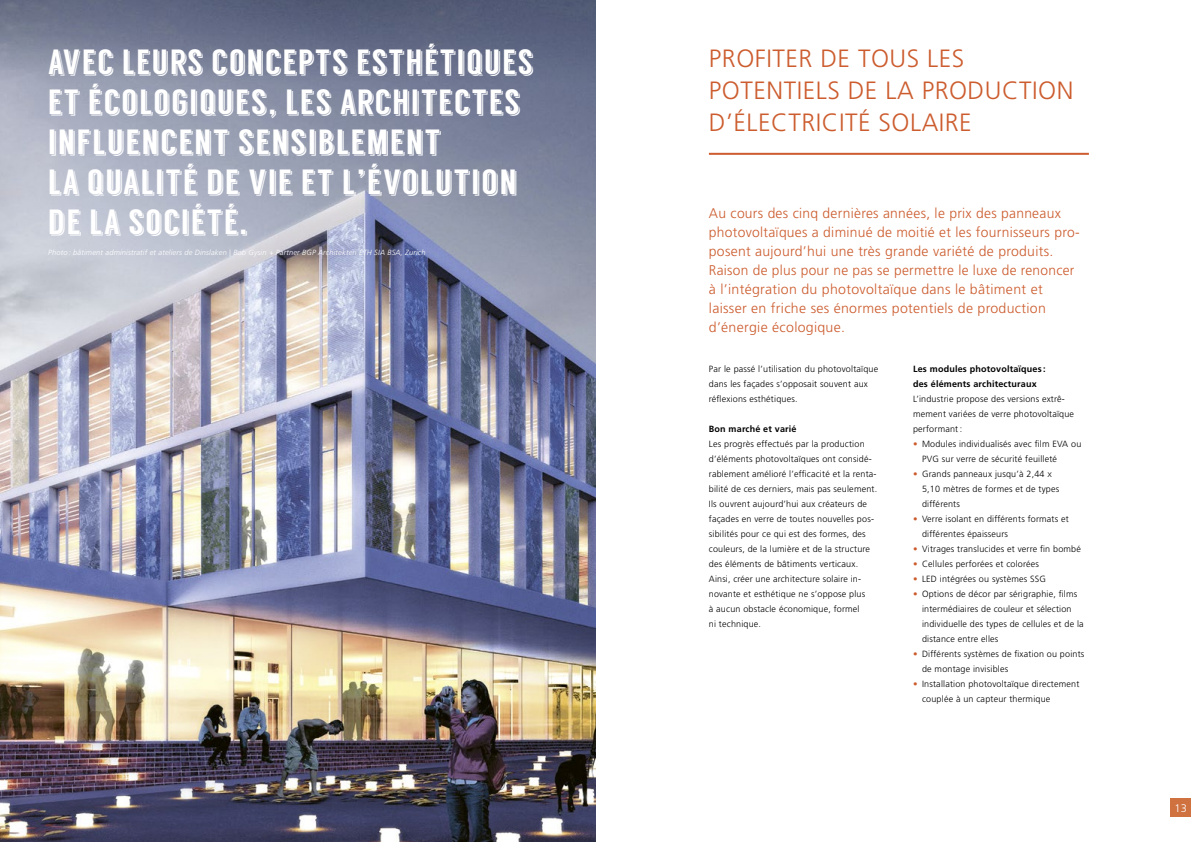
<style>
.page{position:relative;width:1191px;height:842px;background:#fff}
.page>*{position:absolute;margin:0;border:0;box-sizing:border-box;transform-origin:0 0}
.t1{font:35px/40px "Langdon";letter-spacing:.02em;color:#fff}
.t2{font:300 25px/32px "Frutiger LT Std";letter-spacing:.02em;color:#cc5c2e}
.t3{font:300 14px/19px "Frutiger LT Std";letter-spacing:.02em;color:#cc5c2e}
.t4{font:300 11px "Frutiger LT Std";color:#fff}
.t5{font:300 9px/15px "Frutiger LT Std";letter-spacing:.02em;color:#000}
.t6{font:700 9px/15px "Frutiger LT Std";letter-spacing:.02em;color:#000}
.t7{font:italic 300 7.5px "Frutiger LT Std";letter-spacing:.02em;color:#fff}
.s1{color:#cc5c2e}
.s2{font-family:"Helvetica"}
</style>
<div class="page">
<div style="left:1169px;top:798px;width:22px;height:18px;background:#d07140"></div>
<img style="left:0;top:0;width:595px;height:842px">
<hr style="left:709px;top:153px;width:380px;height:2px;background:#cc5c2e">
<h1 class="t1" style="left:48px;top:43px;width:487px">AVEC LEURS CONCEPTS ESTHÉTIQUES<br>ET ÉCOLOGIQUES, LES ARCHITECTES<br>INFLUENCENT SENSIBLEMENT<br>LA QUALITÉ DE VIE ET L’ÉVOLUTION<br>DE LA SOCIÉTÉ.</h1>
<p class="t7" style="left:48px;top:248px;width:379px">Photo : bâtiment administratif et ateliers de Dinslaken | Bob Gysin + Partner BGP Architekten ETH SIA BSA, Zurich</p>
<h2 class="t2" style="left:709px;top:43px;width:366px">PROFITER DE TOUS LES<br>POTENTIELS DE LA PRODUCTION<br>D’ÉLECTRICITÉ SOLAIRE</h2>
<p class="t3" style="left:709px;top:204px;width:372px">Au cours des cinq dernières années, le prix des panneaux photovoltaïques a diminué de moitié et les fournisseurs pro&shy;posent aujourd’hui une très grande variété de produits.<br>Raison de plus pour ne pas se permettre le luxe de renoncer à l’intégration du photovoltaïque dans le bâtiment et laisser en friche ses énormes potentiels de production d’énergie écologique.</p>
<p class="t5" style="left:709px;top:362px;width:171px">Par le passé l’utilisation du photovoltaïque dans les façades s’opposait souvent aux réflexions esthétiques.</p>
<p class="t6" style="left:709px;top:422px;width:89px">Bon marché et varié</p>
<p class="t5" style="left:709px;top:437px;width:170px">Les progrès effectués par la production d’éléments photovoltaïques ont considé&shy;rablement amélioré l’efficacité et la renta&shy;bilité de ces derniers, mais pas seulement.<br>Ils ouvrent aujourd’hui aux créateurs de façades en verre de toutes nouvelles pos&shy;sibilités pour ce qui est des formes, des couleurs, de la lumière et de la structure des éléments de bâtiments verticaux.<br>Ainsi, créer une architecture solaire in&shy;novante et esthétique ne s’oppose plus<br>à aucun obstacle économique, formel<br>ni technique.</p>
<p class="t6" style="left:913px;top:362px;width:134px">Les modules photovoltaïques : des éléments architecturaux</p>
<p class="t5" style="left:913px;top:392px;width:163px">L’industrie propose des versions extrê&shy;mement variées de verre photovoltaïque performant:</p>
<p class="t5" style="left:922px;top:437px;width:161px;text-indent:-9px"><span class="s1">•</span> Modules individualisés avec film EVA ou<br>PVG sur verre de sécurité feuilleté</p>
<p class="t5" style="left:922px;top:467px;width:139px;text-indent:-9px"><span class="s1">•</span> Grands panneaux jusqu’à 2,44 <span class="s2">x<br></span>5,10 mètres de formes et de types différents</p>
<p class="t5" style="left:922px;top:512px;width:148px;text-indent:-9px"><span class="s1">•</span> Verre isolant en différents formats et différentes épaisseurs</p>
<p class="t5" style="left:913px;top:542px;width:169px"><span class="s1">•</span> Vitrages translucides et verre fin bombé</p>
<p class="t5" style="left:913px;top:557px;width:127px"><span class="s1">•</span> Cellules perforées et colorées</p>
<p class="t5" style="left:913px;top:572px;width:134px"><span class="s1">•</span> LED intégrées ou systèmes SSG</p>
<p class="t5" style="left:922px;top:587px;width:163px;text-indent:-9px"><span class="s1">•</span> Options de décor par sérigraphie, films intermédiaires de couleur et sélection individuelle des types de cellules et de la distance entre elles</p>
<p class="t5" style="left:922px;top:647px;width:164px;text-indent:-9px"><span class="s1">•</span> Différents systèmes de fixation ou points de montage invisibles</p>
<p class="t5" style="left:922px;top:677px;width:159px;text-indent:-9px"><span class="s1">•</span> Installation photovoltaïque directement couplée à un capteur thermique</p>
<p class="t4" style="left:1174px;top:801px;width:14px">13</p>
</div>
